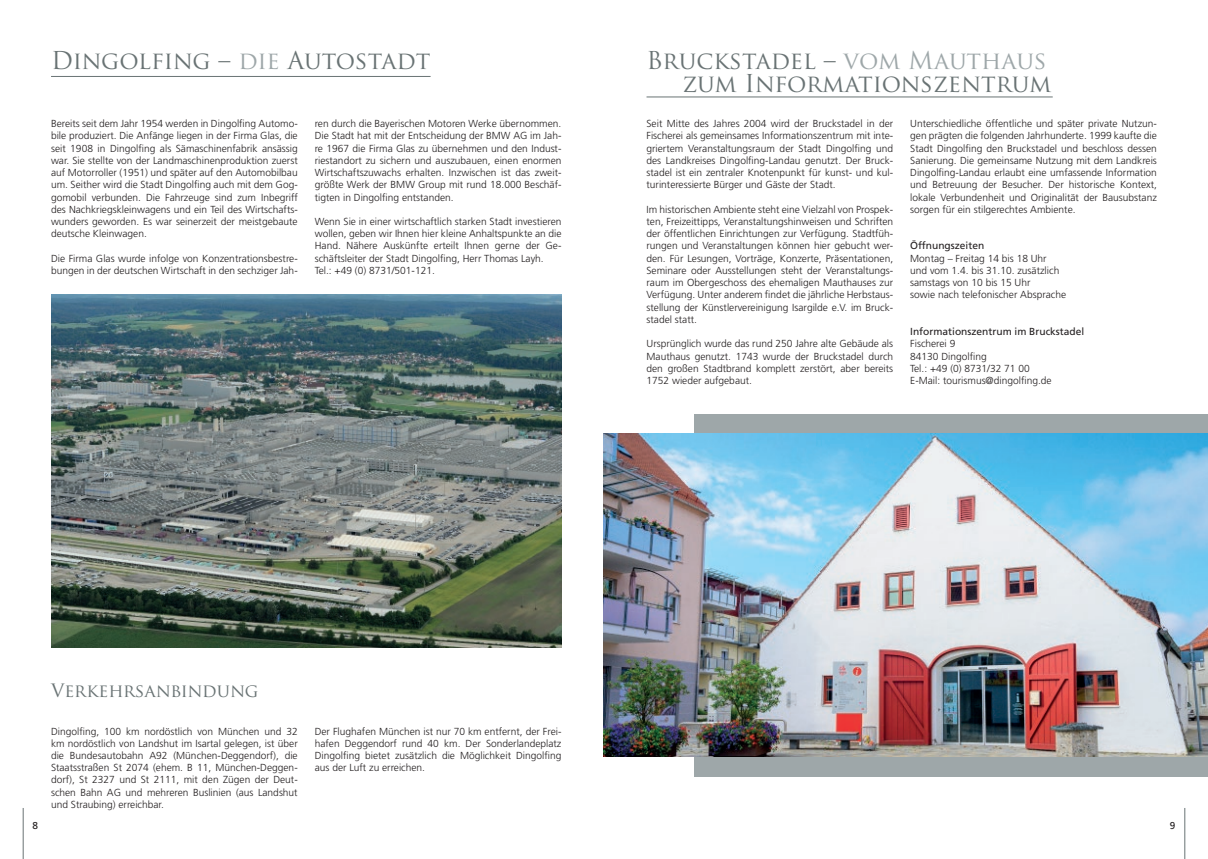
<style>
.page{position:relative;width:1208px;height:859px;background:#fff}
.page>*{position:absolute;margin:0;border:0;box-sizing:border-box;transform-origin:0 0}
.t1{font:24px/23px "Trajan Pro";color:#697374;text-align:right}
.t2{font:18px "Trajan Pro";color:#697374}
.t3{font:300 10.2px/12.2px "Frutiger";color:#231f20;text-align:justify}
.t4{font:10.2px "Frutiger";color:#231f20}
.t5{font:10px "Frutiger";color:#231f20}
.s1{color:#9ea7a9}
</style>
<div class="page">
<hr style="left:23px;top:808px;width:1px;height:51px;background:#697374">
<hr style="left:1184px;top:808px;width:1px;height:51px;background:#697374">
<div style="left:694px;top:414px;width:514px;height:363px;background:#9ea7a9"></div>
<img style="left:604px;top:434px;width:604px;height:323px">
<img style="left:51px;top:294px;width:510px;height:353px">
<hr style="left:51px;top:76px;width:379px;height:1px;background:#697374">
<hr style="left:646px;top:97px;width:406px;height:1px;background:#697374">
<h1 class="t1" style="left:51px;top:49px;width:381px">Dingolfing – <span class="s1">die</span> Autostadt</h1>
<h1 class="t1" style="left:646px;top:49px;width:406px">Bruckstadel – <span class="s1">vom Mauthaus </span>zum Informationszentrum</h1>
<p class="t3" style="left:51px;top:117px;width:248px">Bereits seit dem Jahr 1954 werden in Dingolfing Automo&shy;bile produziert. Die Anfänge liegen in der Firma Glas, die seit 1908 in Dingolfing als Sämaschinenfabrik ansässig war. Sie stellte von der Landmaschinenproduktion zuerst auf Motorroller (1951) und später auf den Automobilbau um. Seither wird die Stadt Dingolfing auch mit dem Gog&shy;gomobil verbunden. Die Fahrzeuge sind zum Inbegriff des Nachkriegskleinwagens und ein Teil des Wirtschafts&shy;wunders geworden. Es war seinerzeit der meistgebaute deutsche Kleinwagen.</p>
<p class="t3" style="left:51px;top:252px;width:248px">Die Firma Glas wurde infolge von Konzentrationsbestre&shy;bungen in der deutschen Wirtschaft in den sechziger Jah-</p>
<p class="t3" style="left:910px;top:117px;width:248px">Unterschiedliche öffentliche und später private Nutzun&shy;gen prägten die folgenden Jahrhunderte. 1999 kaufte die Stadt Dingolfing den Bruckstadel und beschloss dessen Sanierung. Die gemeinsame Nutzung mit dem Landkreis Dingolfing-Landau erlaubt eine umfassende Information und Betreuung der Besucher. Der historische Kontext, lokale Verbundenheit und Originalität der Bausubstanz sorgen für ein stilgerechtes Ambiente.</p>
<p class="t4" style="left:910px;top:240px;width:76px">Öffnungszeiten</p>
<p class="t3" style="left:910px;top:252px;width:157px;text-align:left">Montag – Freitag 14 bis 18 Uhr und vom 1.4. bis 31.10. zusätzlich samstags von 10 bis 15 Uhr<br>sowie nach telefonischer Absprache</p>
<p class="t4" style="left:910px;top:326px;width:176px">Informationszentrum im Bruckstadel</p>
<p class="t3" style="left:910px;top:338px;width:143px;text-align:left">Fischerei 9<br>84130 Dingolfing<br>Tel.: +49 (0) 8731/32 71 00<br>E-Mail: tourismus@dingolfing.de</p>
<p class="t3" style="left:646px;top:117px;width:248px">Seit Mitte des Jahres 2004 wird der Bruckstadel in der Fischerei als gemeinsames Informationszentrum mit inte&shy;griertem Veranstaltungsraum der Stadt Dingolfing und des Landkreises Dingolfing-Landau genutzt. Der Bruck&shy;stadel ist ein zentraler Knotenpunkt für kunst- und kul&shy;turinteressierte Bürger und Gäste der Stadt.</p>
<p class="t3" style="left:646px;top:203px;width:248px">Im historischen Ambiente steht eine Vielzahl von Prospek&shy;ten, Freizeittipps, Veranstaltungshinweisen und Schriften der öffentlichen Einrichtungen zur Verfügung. Stadtfüh&shy;rungen und Veranstaltungen können hier gebucht wer&shy;den. Für Lesungen, Vorträge, Konzerte, Präsentationen, Seminare oder Ausstellungen steht der Veranstaltungs&shy;raum im Obergeschoss des ehemaligen Mauthauses zur Verfügung. Unter anderem findet die jährliche Herbstaus&shy;stellung der Künstlervereinigung Isargilde e.V. im Bruck&shy;stadel statt.</p>
<p class="t3" style="left:646px;top:338px;width:248px">Ursprünglich wurde das rund 250 Jahre alte Gebäude als Mauthaus genutzt. 1743 wurde der Bruckstadel durch den großen Stadtbrand komplett zerstört, aber bereits 1752 wieder aufgebaut.</p>
<p class="t3" style="left:315px;top:117px;width:248px">ren durch die Bayerischen Motoren Werke übernommen.<br>Die Stadt hat mit der Entscheidung der BMW AG im Jah&shy;re 1967 die Firma Glas zu übernehmen und den Indust&shy;riestandort zu sichern und auszubauen, einen enormen Wirtschaftszuwachs erhalten. Inzwischen ist das zweit&shy;größte Werk der BMW Group mit rund 18.000 Beschäf&shy;tigten in Dingolfing entstanden.</p>
<p class="t3" style="left:315px;top:215px;width:248px;text-align:left">Wenn Sie in einer wirtschaftlich starken Stadt investieren wollen, geben wir Ihnen hier kleine Anhaltspunkte an die Hand. Nähere Auskünfte erteilt Ihnen gerne der Ge&shy;schäftsleiter der Stadt Dingolfing, Herr Thomas Layh.<br>Tel.: +49 (0) 8731/501-121.</p>
<h2 class="t2" style="left:51px;top:679px;width:209px">Verkehrsanbindung</h2>
<p class="t3" style="left:51px;top:725px;width:248px">Dingolfing, 100 km nordöstlich von München und 32 km nordöstlich von Landshut im Isartal gelegen, ist über die Bundesautobahn A92 (München-Deggendorf), die Staatsstraßen St 2074 (ehem. B 11, München-Deggen&shy;dorf), St 2327 und St 2111, mit den Zügen der Deut&shy;schen Bahn AG und mehreren Buslinien (aus Landshut und Straubing) erreichbar.</p>
<p class="t3" style="left:315px;top:725px;width:248px">Der Flughafen München ist nur 70 km entfernt, der Frei&shy;hafen Deggendorf rund 40 km. Der Sonderlandeplatz Dingolfing bietet zusätzlich die Möglichkeit Dingolfing aus der Luft zu erreichen.</p>
<p class="t5" style="left:33px;top:819px;width:7px">8</p>
<p class="t5" style="left:1169px;top:819px;width:7px">9</p>
</div>
